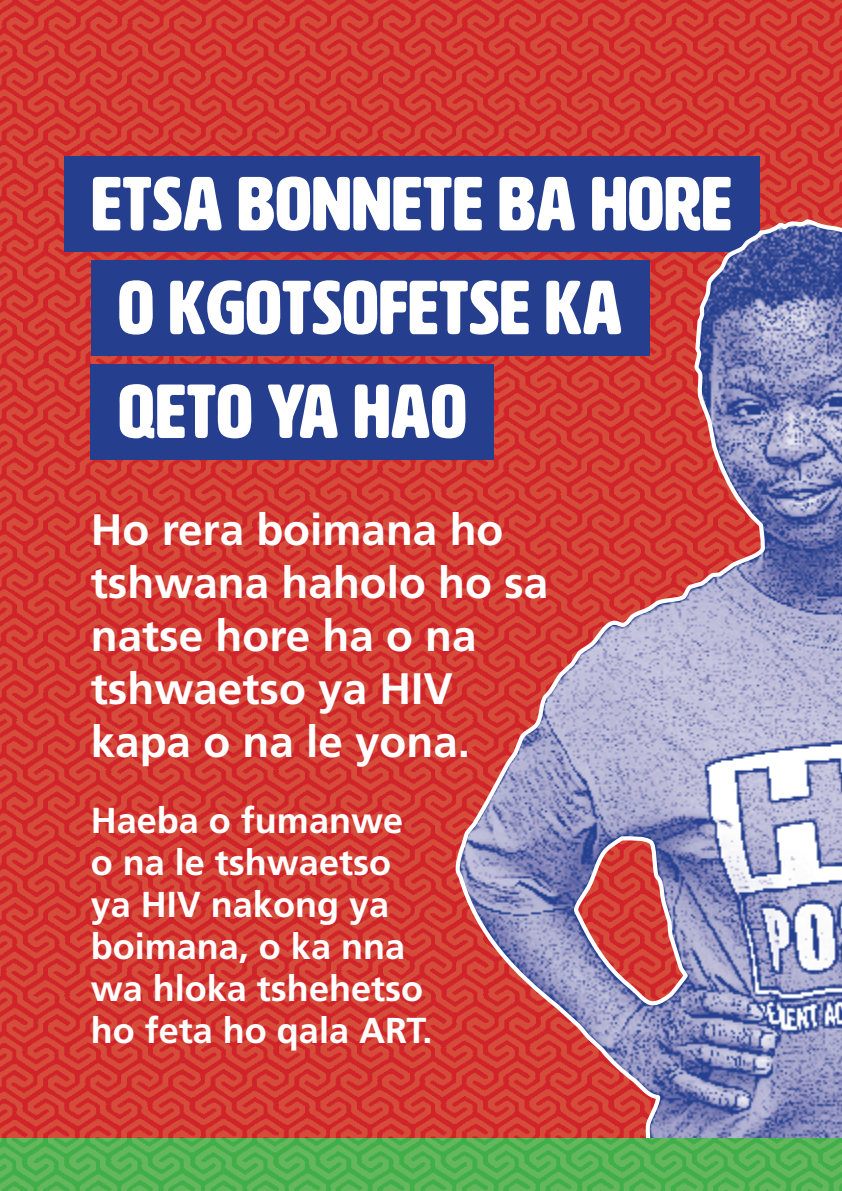
<style>
.page{position:relative;width:842px;height:1191px;background:#fff}
.page>*{position:absolute;margin:0;border:0;box-sizing:border-box;transform-origin:0 0}
.header_1{font:75.2px "HWT Artz";letter-spacing:.01em;color:#fff}
.accent_larger{font:700 44px/52.8px "Frutiger LT Std";color:#fff}
.body{font:700 36px/42px "Frutiger LT Std";color:#fff}
</style>
<div class="page">
<img style="left:0;top:0;width:841px;height:1138px">
<div style="left:64px;top:157px;width:695px;height:95px;background:#253f8e"></div>
<div style="left:91px;top:260px;width:558px;height:96px;background:#253f8e"></div>
<div style="left:91px;top:364px;width:403px;height:96px;background:#253f8e"></div>
<svg style="left:454px;top:217px;width:387px;height:921px;background:#a2718d"></svg>
<img style="left:0;top:1138px;width:841px;height:53px">
<p class="header_1" style="left:91px;top:164px;width:641px">ETSA BONNETE BA HORE</p>
<p class="header_1" style="left:118px;top:268px;width:505px">O KGOTSOFETSE KA</p>
<p class="header_1" style="left:118px;top:372px;width:349px">QETO YA HAO</p>
<p class="accent_larger" style="left:91px;top:504px;width:459px">Ho rera boimana ho tshwana haholo ho sa natse hore ha o na tshwaetso ya HIV kapa o na le yona.</p>
<p class="body" style="left:91px;top:799px;width:343px">Haeba o fumanwe o na le tshwaetso ya HIV nakong ya boimana, o ka nna wa hloka tshehetso ho feta ho qala ART.</p>
</div>
